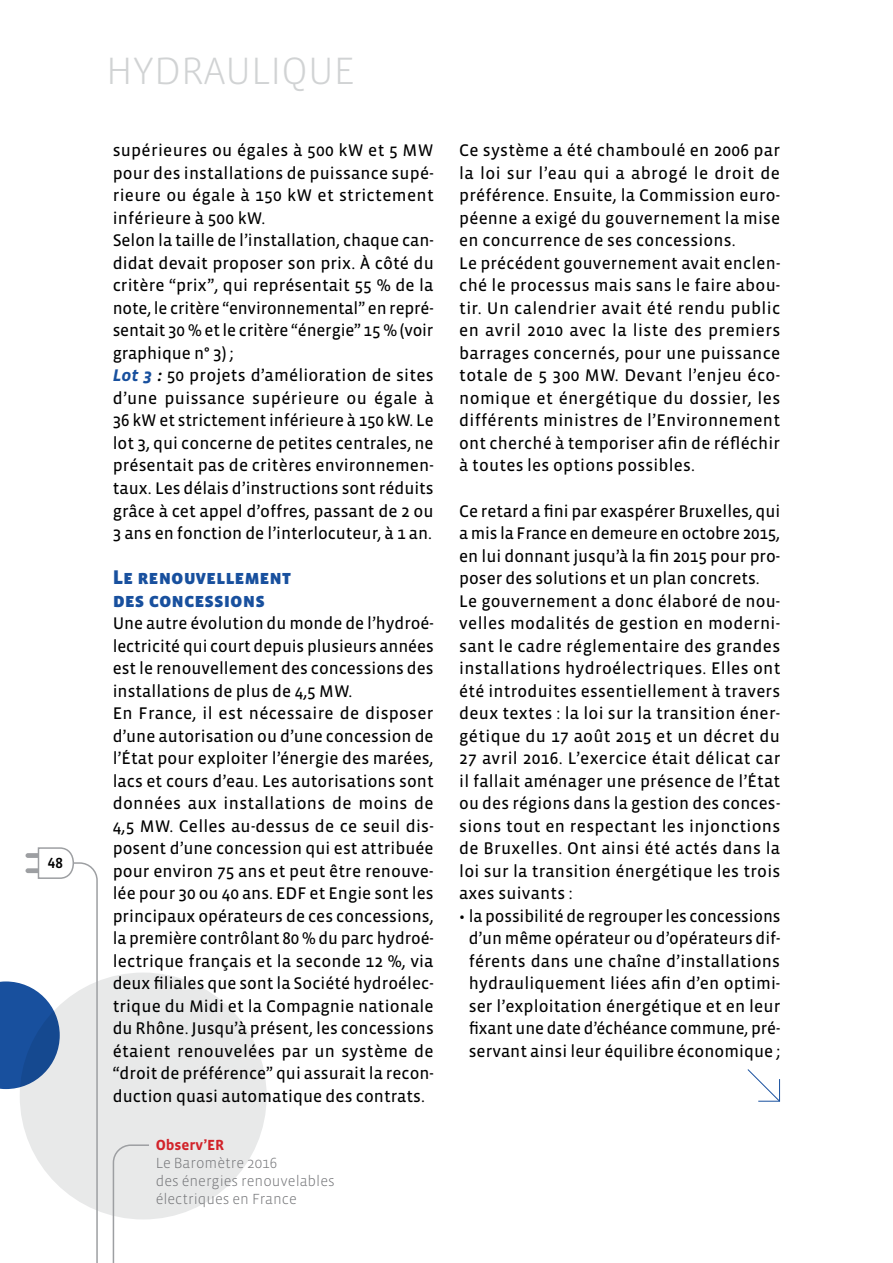
<style>
.page{position:relative;width:893px;height:1263px;background:#fff}
.page>*{position:absolute;margin:0;border:0;box-sizing:border-box;transform-origin:0 0}
.t1{font:300 39px "Vista Sans OT";color:#d1d3d4}
.t2{font:900 20.25px/22.5px "Vista Sans OT";color:#18509e}
.t3{font:17.25px/22.5px "Vista Sans OT";letter-spacing:.005em;color:#000}
.t4{font:300 15px/18px "Vista Sans OT";color:#77787b}
.t5{font:700 15px "Vista Sans OT";color:#d2232a}
.t6{font:500 15px "Vista Sans OT";color:#000}
.s1{font-weight:700;font-style:italic;color:#18509e}
.s2{font-weight:700;font-style:italic}
</style>
<div class="page">
<div style="left:20px;top:972px;width:247px;height:247px;background:#e8e9e9;border-radius:50%"></div>
<svg style="left:112px;top:1144px;width:37px;height:119px"></svg>
<svg style="left:0;top:847px;width:99px;height:416px"></svg>
<svg style="left:747px;top:1069px;width:34px;height:33px"></svg>
<p class="t6" style="left:48px;top:855px;width:17px">48</p>
<h1 class="t1" style="left:106px;top:50px;width:250px">HYDRAULIQUE</h1>
<p class="t3" style="left:113px;top:140px;width:323px">supérieures ou égales à 500 kW et 5 MW pour des installations de puissance supé&shy;rieure ou égale à 150 kW et strictement inférieure à 500 kW.<br>Selon la taille de l’installation, chaque can&shy;didat devait proposer son prix. À côté du critère “prix”, qui représentait 55 % de la note, le critère “environnemental” en repré&shy;sentait 30 % et le critère “énergie” 15 % (voir graphique n° 3) ;<br><span class="s1">Lot 3</span> <span class="s2">:</span> 50 projets d’amélioration de sites d’une puissance supérieure ou égale à 36 kW et strictement inférieure à 150 kW. Le lot 3, qui concerne de petites centrales, ne présentait pas de critères environnemen&shy;taux. Les délais d’instructions sont réduits grâce à cet appel d’offres, passant de 2 ou 3 ans en fonction de l’interlocuteur, à 1 an.</p>
<p class="t2" style="left:113px;top:566px;width:180px">Le renouvellement des concessions</p>
<p class="t3" style="left:113px;top:612px;width:323px">Une autre évolution du monde de l’hydroé&shy;lectricité qui court depuis plusieurs années est le renouvellement des concessions des installations de plus de 4,5 MW.<br>En France, il est nécessaire de disposer d’une autorisation ou d’une concession de l’État pour exploiter l’énergie des marées, lacs et cours d’eau. Les autorisations sont données aux installations de moins de 4,5 MW. Celles au-dessus de ce seuil dis&shy;posent d’une concession qui est attribuée pour environ 75 ans et peut être renouve&shy;lée pour 30 ou 40 ans. EDF et Engie sont les principaux opérateurs de ces concessions, la première contrôlant 80 % du parc hydroé&shy;lectrique français et la seconde 12 %, via deux filiales que sont la Société hydroélec&shy;trique du Midi et la Compagnie nationale du Rhône. Jusqu’à présent, les concessions étaient renouvelées par un système de “droit de préférence” qui assurait la recon&shy;duction quasi automatique des contrats.</p>
<p class="t5" style="left:156px;top:1137px;width:70px">Observ’ER</p>
<p class="t4" style="left:156px;top:1154px;width:180px">Le Baromètre 2016<br>des énergies renouvelables électriques en France</p>
<p class="t3" style="left:459px;top:140px;width:323px">Ce système a été chamboulé en 2006 par la loi sur l’eau qui a abrogé le droit de préférence. Ensuite, la Commission euro&shy;péenne a exigé du gouvernement la mise en concurrence de ses concessions.<br>Le précédent gouvernement avait enclen&shy;ché le processus mais sans le faire abou&shy;tir. Un calendrier avait été rendu public en avril 2010 avec la liste des premiers barrages concernés, pour une puissance totale de 5 300 MW. Devant l’enjeu éco&shy;nomique et énergétique du dossier, les différents ministres de l’Environnement ont cherché à temporiser afin de réfléchir à toutes les options possibles.</p>
<p class="t3" style="left:459px;top:500px;width:323px">Ce retard a fini par exaspérer Bruxelles, qui a mis la France en demeure en octobre 2015, en lui donnant jusqu’à la fin 2015 pour pro&shy;poser des solutions et un plan concrets.<br>Le gouvernement a donc élaboré de nou&shy;velles modalités de gestion en moderni&shy;sant le cadre réglementaire des grandes installations hydroélectriques. Elles ont été introduites essentiellement à travers deux textes : la loi sur la transition éner&shy;gétique du 17 août 2015 et un décret du 27 avril 2016. L’exercice était délicat car il fallait aménager une présence de l’État ou des régions dans la gestion des conces&shy;sions tout en respectant les injonctions de Bruxelles. Ont ainsi été actés dans la loi sur la transition énergétique les trois axes suivants :</p>
<p class="t3" style="left:459px;top:905px;width:323px;text-align:center">• la possibilité de regrouper les concessions d’un même opérateur ou d’opérateurs dif&shy;férents dans une chaîne d’installations hydrauliquement liées afin d’en optimi&shy;ser l’exploitation énergétique et en leur fixant une date d’échéance commune, pré&shy;servant ainsi leur équilibre économique ;</p>
</div>
